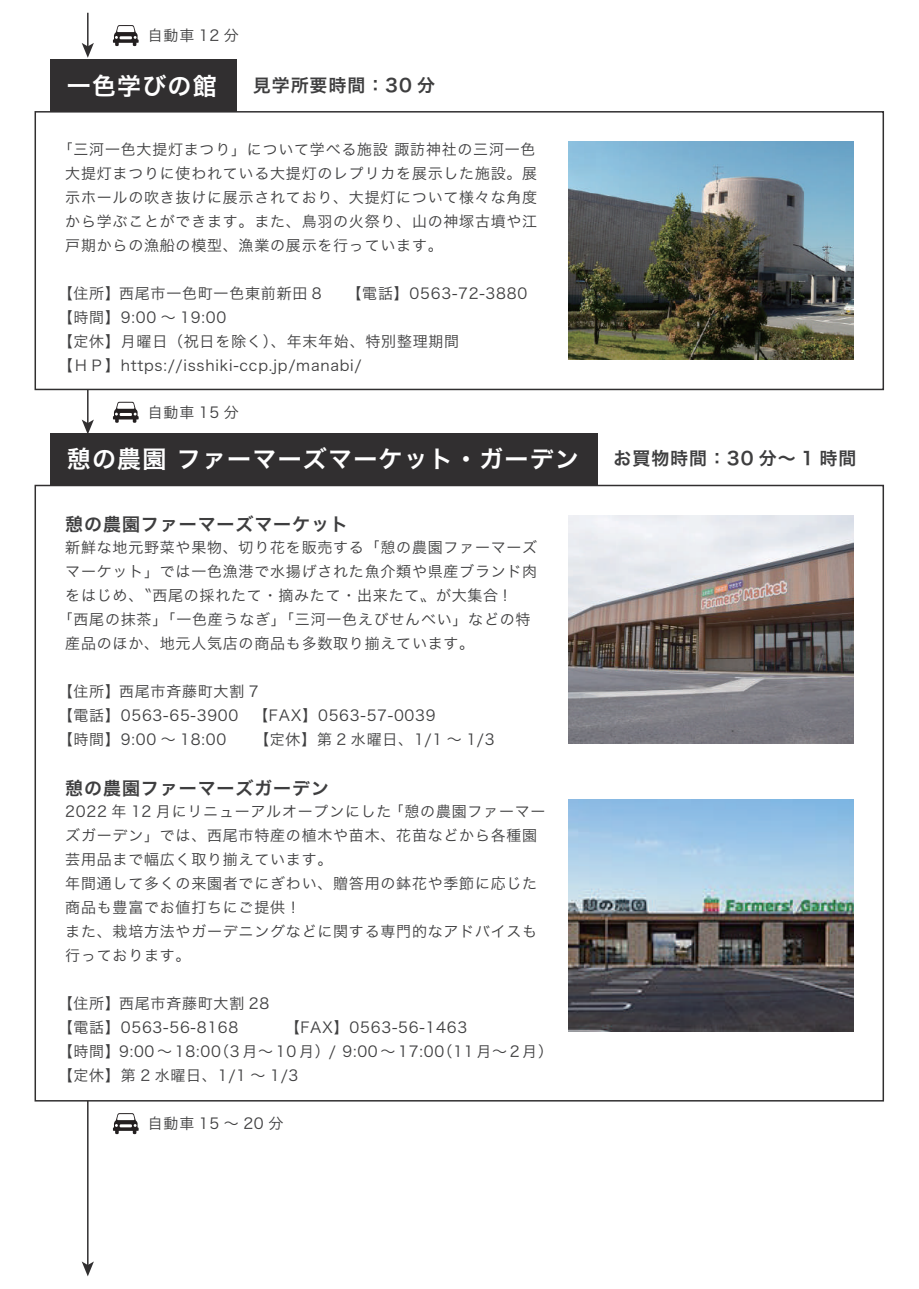
<style>
.page{position:relative;width:919px;height:1289px;background:#fff}
.page>*{position:absolute;margin:0;border:0;box-sizing:border-box;transform-origin:0 0}
.t1{font:24px "Hira Kaku Pro W6";letter-spacing:.05em;color:#fff}
.t2{font:18px "Hira Kaku Pro W6";letter-spacing:.05em;color:#3e3e3f}
.t3{font:15px/24px "Hira Kaku Pro W3";letter-spacing:.05em;color:#3e3e3f}
</style>
<div class="page">
<div style="left:50px;top:59px;width:186px;height:53px;background:#312f30"></div>
<img style="left:568px;top:142px;width:285px;height:217px">
<hr style="left:87px;top:389px;width:2px;height:35px;background:#312f30">
<svg style="left:82px;top:419px;width:12px;height:14px"></svg>
<svg style="left:113px;top:402px;width:26px;height:21px"></svg>
<div style="left:35px;top:111px;width:849px;height:279px;border:2px solid #312f30"></div>
<svg style="left:113px;top:25px;width:26px;height:21px"></svg>
<hr style="left:87px;top:13px;width:2px;height:34px;background:#312f30">
<svg style="left:82px;top:43px;width:12px;height:15px"></svg>
<div style="left:50px;top:433px;width:548px;height:52px;background:#312f30"></div>
<img style="left:568px;top:515px;width:285px;height:228px">
<img style="left:568px;top:799px;width:285px;height:232px">
<svg style="left:113px;top:1113px;width:26px;height:21px"></svg>
<hr style="left:87px;top:1100px;width:2px;height:165px;background:#312f30">
<svg style="left:82px;top:1261px;width:12px;height:15px"></svg>
<p class="t3" style="left:148px;top:22px;width:92px">自動車 12 分</p>
<h1 class="t1" style="left:67px;top:64px;width:152px">一色学びの館</h1>
<p class="t2" style="left:253px;top:69px;width:184px">見学所要時間：30 分</p>
<p class="t3" style="left:65px;top:136px;width:473px;text-align:justify;text-indent:-8px">「三河一色大提灯まつり」について学べる施設 諏訪神社の三河一色大提灯まつりに使われている大提灯のレプリカを展示した施設。展示ホールの吹き抜けに展示されており、大提灯について様々な角度から学ぶことができます。また、鳥羽の火祭り、山の神塚古墳や江戸期からの漁船の模型、漁業の展示を行っています。</p>
<p class="t3" style="left:58px;top:280px;width:471px">【住所】西尾市一色町一色東前新田 8　　【電話】0563-72-3880【時間】9:00 ～ 19:00<br>【定休】月曜日（祝日を除く）、年末年始、特別整理期間<br>【ＨＰ】https://isshiki-ccp.jp/manabi/</p>
<p class="t3" style="left:148px;top:399px;width:92px">自動車 15 分</p>
<h1 class="t1" style="left:67px;top:437px;width:513px">憩の農園 ファーマーズマーケット・ガーデン</h1>
<p class="t2" style="left:65px;top:508px;width:284px">憩の農園ファーマーズマーケット</p>
<p class="t3" style="left:65px;top:534px;width:473px">新鮮な地元野菜や果物、切り花を販売する「憩の農園ファーマーズ</p>
<p class="t3" style="left:65px;top:558px;width:473px">マーケット」では一色漁港で水揚げされた魚介類や県産ブランド肉</p>
<p class="t3" style="left:65px;top:582px;width:443px">をはじめ、〝西尾の採れたて・摘みたて・出来たて〟が大集合 !</p>
<p class="t3" style="left:58px;top:606px;width:474px">「西尾の抹茶」「一色産うなぎ」「三河一色えびせんべい」などの特</p>
<p class="t3" style="left:65px;top:630px;width:410px">産品のほか、地元人気店の商品も多数取り揃えています。</p>
<p class="t3" style="left:58px;top:678px;width:379px">【住所】西尾市斉藤町大割 7　　<br>【電話】0563-65-3900 　【FAX】0563-57-0039【時間】9:00 ～ 18:00</p>
<p class="t3" style="left:254px;top:726px;width:242px">【定休】第 2 水曜日、1/1 ～ 1/3</p>
<p class="t2" style="left:65px;top:772px;width:265px">憩の農園ファーマーズガーデン</p>
<p class="t3" style="left:65px;top:798px;width:481px">2022 年 12 月にリニューアルオープンにした「憩の農園ファーマーズガーデン」では、西尾市特産の植木や苗木、花苗などから各種園芸用品まで幅広く取り揃えています。<br>年間通して多くの来園者でにぎわい、贈答用の鉢花や季節に応じた商品も豊富でお値打ちにご提供！<br>また、栽培方法やガーデニングなどに関する専門的なアドバイスも行っております。</p>
<p class="t3" style="left:58px;top:990px;width:497px">【住所】西尾市斉藤町大割 28　　<br>【電話】0563-56-8168 　　　【FAX】0563-56-1463<br>【時間】9:00 ～ 18:00（3 月～ 10 月）/ 9:00 ～ 17:00（11 月～ 2 月）【定休】第 2 水曜日、1/1 ～ 1/3</p>
<p class="t3" style="left:148px;top:1110px;width:137px">自動車 15 ～ 20 分</p>
<p class="t2" style="left:613px;top:442px;width:244px">お買物時間：30 分～ 1 時間</p>
</div>
